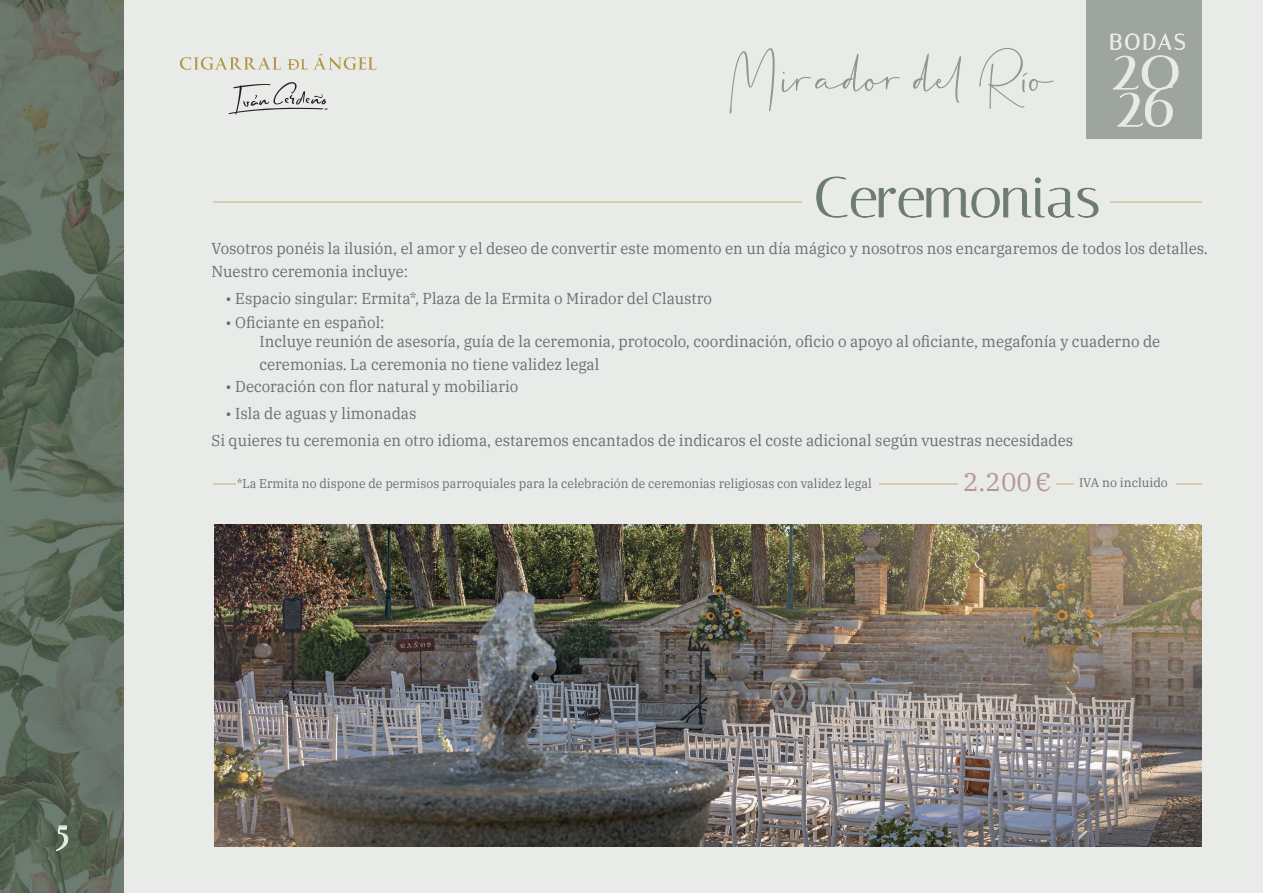
<style>
.page{position:relative;width:1263px;height:893px;background:#e8ebe8}
.page>*{position:absolute;margin:0;border:0;box-sizing:border-box;transform-origin:0 0}
.t1{font:56.85px "Italiana";color:#6d7c70}
.t2{font:41.4px "Italiana";color:#e8eae8}
.t3{font:15.75px/22.5px "IBM Plex Serif";color:#6c6d70;scale:.96 1}
.t4{font:12.75px "IBM Plex Serif";color:#6c6d70;scale:.96 1}
.t5{font:12.3px "IBM Plex Serif";color:#6c6d70}
.s1{font-size:25.8px;color:#b69797}
</style>
<div class="page">
<img style="left:0;top:0;width:124px;height:893px">
<svg style="left:55px;top:825px;width:14px;height:27px"></svg>
<svg style="left:288px;top:54px;width:88px;height:16px"></svg>
<svg style="left:180px;top:57px;width:101px;height:13px"></svg>
<svg style="left:228px;top:82px;width:100px;height:33px"></svg>
<div style="left:1086px;top:0;width:116px;height:139px;background:#9ea59e"></div>
<svg style="left:1110px;top:33px;width:75px;height:94px"></svg>
<hr style="left:213px;top:483px;width:23px;height:2px;background:#d8ccae">
<hr style="left:879px;top:483px;width:78px;height:2px;background:#d8ccae">
<svg style="left:1057px;top:483px;width:17px;height:2px"></svg>
<hr style="left:1176px;top:483px;width:25px;height:2px;background:#d8ccae">
<svg style="left:816px;top:177px;width:282px;height:40px"></svg>
<hr style="left:1110px;top:201px;width:91px;height:2px;background:#d8ccae">
<hr style="left:213px;top:201px;width:588px;height:2px;background:#d8ccae">
<svg style="left:730px;top:48px;width:45px;height:66px"></svg>
<svg style="left:782px;top:54px;width:118px;height:38px"></svg>
<svg style="left:913px;top:54px;width:48px;height:49px"></svg>
<svg style="left:979px;top:48px;width:74px;height:61px"></svg>
<img style="left:214px;top:525px;width:987px;height:321px">
<h2 class="t2" style="left:55px;top:808px;width:16px">5</h2>
<h1 class="t1" style="left:814px;top:164px;width:287px">Ceremonias</h1>
<p class="t3" style="left:211px;top:236px;width:1039px">Vosotros ponéis la ilusión, el amor y el deseo de convertir este momento en un día mágico y nosotros nos encargaremos de todos los detalles.<br>Nuestro ceremonia incluye:</p>
<p class="t3" style="left:225px;top:285px;width:508px">• Espacio singular: Ermita*, Plaza de la Ermita o Mirador del Claustro</p>
<p class="t3" style="left:259px;top:311px;width:940px;line-height:19.5px;text-indent:-34px">• Oficiante en español:<br>Incluye reunión de asesoría, guía de la ceremonia, protocolo, coordinación, oficio o apoyo al oficiante, megafonía y cuaderno de</p>
<p class="t3" style="left:259px;top:351px;width:356px">ceremonias. La ceremonia no tiene validez legal</p>
<p class="t3" style="left:225px;top:374px;width:307px">• Decoración con flor natural y mobiliario</p>
<p class="t3" style="left:211px;top:399px;width:899px;line-height:27px;text-indent:14px">• Isla de aguas y limonadas<br>Si quieres tu ceremonia en otro idioma, estaremos encantados de indicaros el coste adicional según vuestras necesidades</p>
<p class="t4" style="left:237px;top:474px;width:663px">*La Ermita no dispone de permisos parroquiales para la celebración de ceremonias religiosas con validez legal</p>
<p class="t5" style="left:963px;top:473px;width:206px"><span class="s1">2.200 €</span> IVA no incluido</p>
</div>
